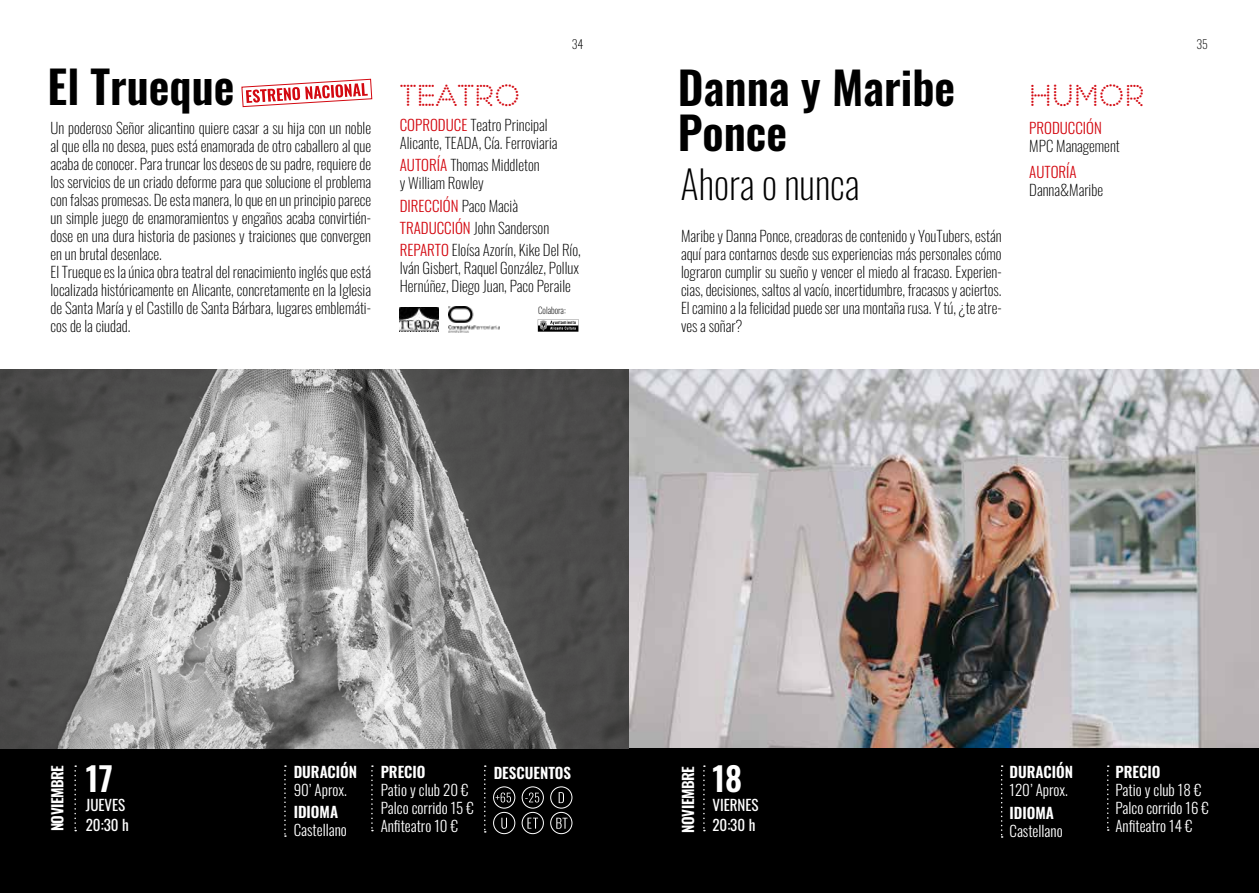
<style>
.page{position:relative;width:1259px;height:893px;background:#fff}
.page>*{position:absolute;margin:0;border:0;box-sizing:border-box;transform-origin:0 0}
.t1{font:600 45px "Oswald";color:#000}
.t2{font:200 39px "Oswald";color:#000}
.t3{font:600 33px "Oswald";color:#fff}
.t4{font:28.5px "Perfograma";color:#d30810}
.t5{font:200 15px/18px "Oswald";color:#000}
.t6{font:300 15px/18px "Oswald";color:#fff}
.t7{font:600 15px "Oswald";color:#fff}
.t8{font:15px/19.5px "Oswald";color:#fff}
.t9{font:600 15px "Oswald";letter-spacing:-.03em;color:#fff}
.t10{font:300 15px "Oswald";color:#d30810}
.t11{font:200 12px "Oswald";color:#000}
.t12{font:200 9px "Oswald";color:#000}
.s1{font-weight:300;color:#d30810}
</style>
<div class="page">
<div style="left:0;top:748px;width:629px;height:145px;background:#000"></div>
<img style="left:0;top:370px;width:1259px;height:378px">
<svg style="left:74px;top:765px;width:2px;height:66px"></svg>
<svg style="left:371px;top:765px;width:2px;height:66px"></svg>
<svg style="left:484px;top:765px;width:2px;height:68px"></svg>
<svg style="left:284px;top:765px;width:2px;height:72px"></svg>
<img style="left:449px;top:306px;width:50px;height:26px">
<img style="left:400px;top:307px;width:38px;height:25px">
<div style="left:629px;top:748px;width:630px;height:145px;background:#000"></div>
<svg style="left:703px;top:765px;width:2px;height:66px"></svg>
<svg style="left:1107px;top:765px;width:1px;height:66px"></svg>
<svg style="left:1001px;top:765px;width:1px;height:73px"></svg>
<svg style="left:241px;top:78px;width:131px;height:29px"></svg>
<svg style="left:538px;top:319px;width:40px;height:13px"></svg>
<div style="left:493px;top:786px;width:22px;height:22px;border:1px solid #fff;border-radius:50%"></div>
<svg style="left:495px;top:792px;width:16px;height:10px"></svg>
<div style="left:522px;top:786px;width:22px;height:22px;border:1px solid #fff;border-radius:50%"></div>
<svg style="left:525px;top:792px;width:14px;height:10px"></svg>
<div style="left:550px;top:786px;width:22px;height:22px;border:1px solid #fff;border-radius:50%"></div>
<svg style="left:558px;top:792px;width:6px;height:11px"></svg>
<div style="left:493px;top:812px;width:22px;height:22px;border:1px solid #fff;border-radius:50%"></div>
<svg style="left:501px;top:818px;width:6px;height:11px"></svg>
<div style="left:522px;top:812px;width:22px;height:22px;border:1px solid #fff;border-radius:50%"></div>
<svg style="left:527px;top:818px;width:11px;height:11px"></svg>
<svg style="left:556px;top:818px;width:11px;height:11px"></svg>
<div style="left:550px;top:812px;width:22px;height:22px;border:1px solid #fff;border-radius:50%"></div>
<h1 class="t1" style="left:48px;top:46px;width:188px">El Trueque</h1>
<p class="t5" style="left:50px;top:117px;width:322px">Un poderoso Señor alicantino quiere casar a su hija con un noble al que ella no desea, pues está enamorada de otro caballero al que acaba de conocer. Para truncar los deseos de su padre, requiere de los servicios de un criado deforme para que solucione el problema con falsas promesas. De esta manera, lo que en un principio parece un simple juego de enamoramientos y engaños acaba convirtién&shy;dose en una dura historia de pasiones y traiciones que convergen en un brutal desenlace.<br>El Trueque es la única obra teatral del renacimiento inglés que está localizada históricamente en Alicante, concretamente en la Iglesia de Santa María y el Castillo de Santa Bárbara, lugares emblemáti&shy;cos de la ciudad.</p>
<p class="t11" style="left:572px;top:34px;width:13px">34</p>
<p class="t11" style="left:1196px;top:34px;width:13px">35</p>
<h3 class="t4" style="left:400px;top:78px;width:122px">TEATRO</h3>
<p class="t5" style="left:400px;top:115px;width:159px"><span class="s1">COPRODUCE</span> Teatro Principal<br>Alicante, TEADA, Cía. Ferroviaria</p>
<p class="t5" style="left:400px;top:155px;width:141px"><span class="s1">AUTORÍA</span> Thomas Middleton y William Rowley</p>
<p class="t5" style="left:400px;top:193px;width:182px;line-height:22.2px"><span class="s1">DIRECCIÓN</span> Paco Macià<br><span class="s1">TRADUCCIÓN</span> John Sanderson<br><span class="s1">REPARTO</span> Eloísa Azorín, Kike Del Río,</p>
<p class="t5" style="left:400px;top:258px;width:181px">Iván Gisbert, Raquel González, Pollux<br>Hernúñez, Diego Juan, Paco Peraile</p>
<p class="t12" style="left:538px;top:302px;width:29px">Colabora:</p>
<h1 class="t1" style="left:678px;top:47px;width:279px">Danna y Maribe</h1>
<h1 class="t1" style="left:678px;top:92px;width:111px">Ponce</h1>
<h2 class="t2" style="left:680px;top:149px;width:181px">Ahora o nunca</h2>
<p class="t5" style="left:681px;top:226px;width:322px;text-align:justify">Maribe y Danna Ponce, creadoras de contenido y YouTubers, están aquí para contarnos desde sus experiencias más personales cómo lograron cumplir su sueño y vencer el miedo al fracaso. Experien&shy;cias, decisiones, saltos al vacío, incertidumbre, fracasos y aciertos.<br>El camino a la felicidad puede ser una montaña rusa. Y tú, ¿te atre&shy;ves a soñar?</p>
<h3 class="t4" style="left:1029px;top:78px;width:117px">HUMOR</h3>
<p class="t10" style="left:1029px;top:114px;width:74px">PRODUCCIÓN</p>
<p class="t5" style="left:1029px;top:135px;width:92px">MPC Management</p>
<p class="t10" style="left:1029px;top:159px;width:49px">AUTORÍA</p>
<p class="t5" style="left:1029px;top:180px;width:75px">Danna&amp;Maribe</p>
<p class="t9" style="left:44px;top:831px;width:68px;rotate:-90deg">NOVIEMBRE</p>
<h3 class="t3" style="left:86px;top:749px;width:28px">17</h3>
<p class="t8" style="left:86px;top:794px;width:44px">JUEVES<br>20:30 h</p>
<p class="t7" style="left:294px;top:758px;width:65px">DURACIÓN</p>
<p class="t6" style="left:294px;top:779px;width:55px">90’ Aprox.</p>
<p class="t7" style="left:294px;top:799px;width:46px">IDIOMA</p>
<p class="t6" style="left:294px;top:820px;width:55px">Castellano</p>
<p class="t7" style="left:381px;top:758px;width:46px">PRECIO</p>
<p class="t6" style="left:381px;top:779px;width:95px">Patio y club 20 €<br>Palco corrido 15 €<br>Anfiteatro 10 €</p>
<p class="t7" style="left:494px;top:759px;width:79px">DESCUENTOS</p>
<p class="t9" style="left:675px;top:833px;width:68px;rotate:-90deg">NOVIEMBRE</p>
<h3 class="t3" style="left:712px;top:749px;width:31px">18</h3>
<p class="t8" style="left:712px;top:794px;width:48px">VIERNES</p>
<p class="t8" style="left:712px;top:813px;width:44px">20:30 h</p>
<p class="t7" style="left:1009px;top:758px;width:65px">DURACIÓN</p>
<p class="t6" style="left:1009px;top:779px;width:60px">120’ Aprox.</p>
<p class="t7" style="left:1009px;top:799px;width:46px">IDIOMA</p>
<p class="t6" style="left:1009px;top:820px;width:55px">Castellano</p>
<p class="t7" style="left:1115px;top:758px;width:46px">PRECIO</p>
<p class="t6" style="left:1115px;top:779px;width:95px">Patio y club 18 €<br>Palco corrido 16 €<br>Anfiteatro 14 €</p>
</div>
